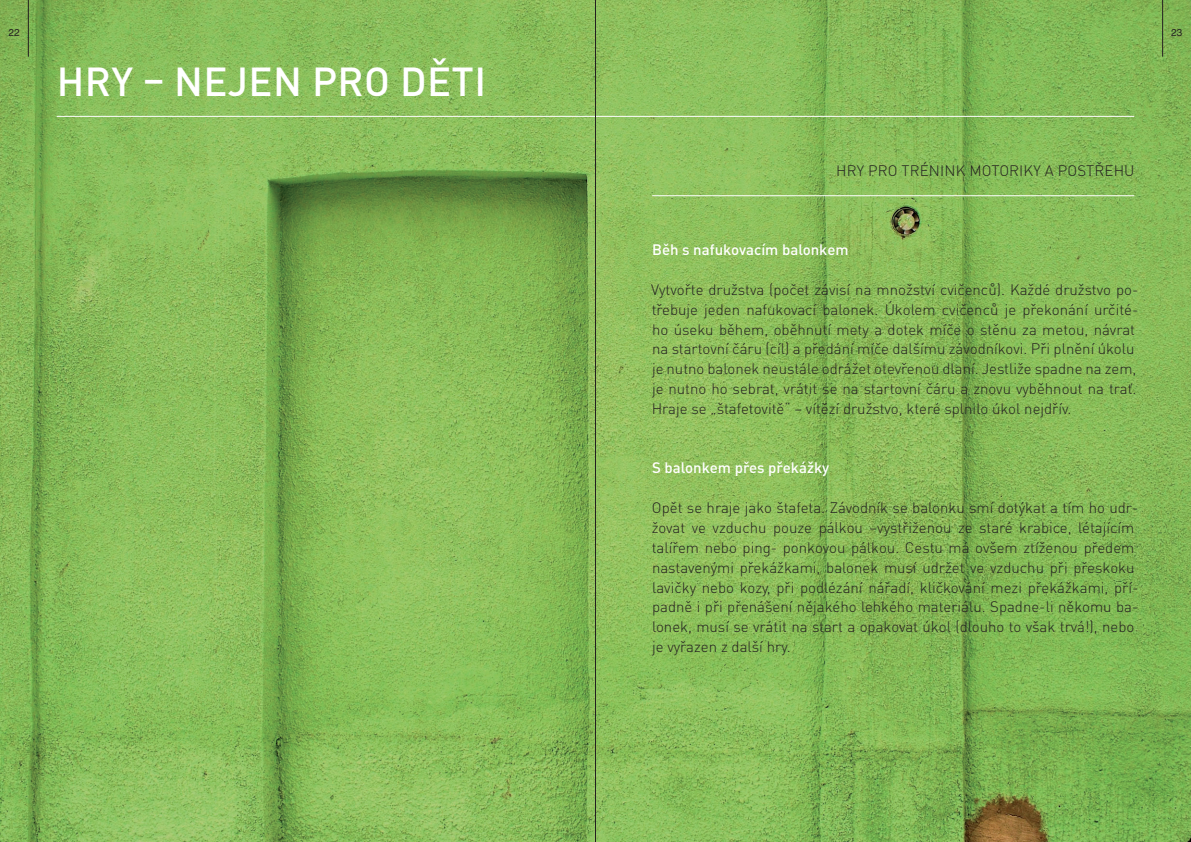
<style>
.page{position:relative;width:1191px;height:842px;background:#fff}
.page>*{position:absolute;margin:0;border:0;box-sizing:border-box;transform-origin:0 0}
.t1{font:500 40px "DIN Pro";letter-spacing:.01em;color:#fff}
.t2{font:300 15px/19.8px "DIN Pro";color:#231f20}
.t3{font:500 15px "DIN Pro";color:#fff}
.t4{font:10px "Helvetica";color:#231f20}
</style>
<div class="page">
<img style="left:0;top:0;width:1191px;height:842px">
<hr style="left:57px;top:116px;width:1077px;height:1px;background:#fff">
<hr style="left:652px;top:196px;width:482px;height:1px;background:#fff">
<hr style="left:1162px;top:0;width:1px;height:57px;background:#231f20">
<hr style="left:28px;top:0;width:1px;height:57px;background:#231f20">
<hr style="left:595px;top:0;width:1px;height:842px;background:#231f20">
<p class="t4" style="left:9px;top:25px;width:13px">22</p>
<p class="t4" style="left:1171px;top:25px;width:13px">23</p>
<h1 class="t1" style="left:57px;top:55px;width:431px">Hry – n ejen pro děti</h1>
<p class="t2" style="left:836px;top:160px;width:42px">Hry pro</p>
<p class="t2" style="left:901px;top:160px;width:162px">trénink motoriky a pos</p>
<p class="t2" style="left:1086px;top:160px;width:50px">třehu</p>
<p class="t3" style="left:652px;top:239px;width:198px">Běh s nafukovacím balonkem</p>
<p class="t2" style="left:651px;top:279px;width:488px">Vytvořte družstva (počet závisí na množství cvičenců). Každé družstvo po&shy;třebuje jeden nafukovací balonek. Úkolem cvičenců je překonání určité&shy;ho úseku během, oběhnutí mety a dotek míče o stěnu za metou, návrat na startovní čáru (cíl) a předání míče dalšímu závodníkovi. Při plnění úkolu je nutno balonek neustále odrážet otevřenou dlaní. Jestliže spadne na zem, je nutno ho sebrat, vrátit se na startovní čáru a znovu vyběhnout na trať.<br>Hraje se „štafetovitě“ – vítězí družstvo, které splnilo úkol nejdřív.</p>
<p class="t3" style="left:652px;top:458px;width:179px">S balonkem přes překážky</p>
<p class="t2" style="left:651px;top:497px;width:488px">Opět se hraje jako štafeta. Závodník se balonku smí dotýkat a tím ho udr&shy;žovat ve vzduchu pouze pálkou –vystřiženou ze staré krabice, létajícím talířem nebo ping- ponkovou pálkou. Cestu má ovšem ztíženou předem nastavenými překážkami, balonek musí udržet ve vzduchu při přeskoku lavičky nebo kozy, při podlézání nářadí, kličkování mezi překážkami, pří&shy;padně i při přenášení nějakého lehkého materiálu. Spadne-li někomu ba&shy;lonek, musí se vrátit na start a opakovat úkol (dlouho to však trvá!), nebo je vyřazen z další hry.</p>
</div>
